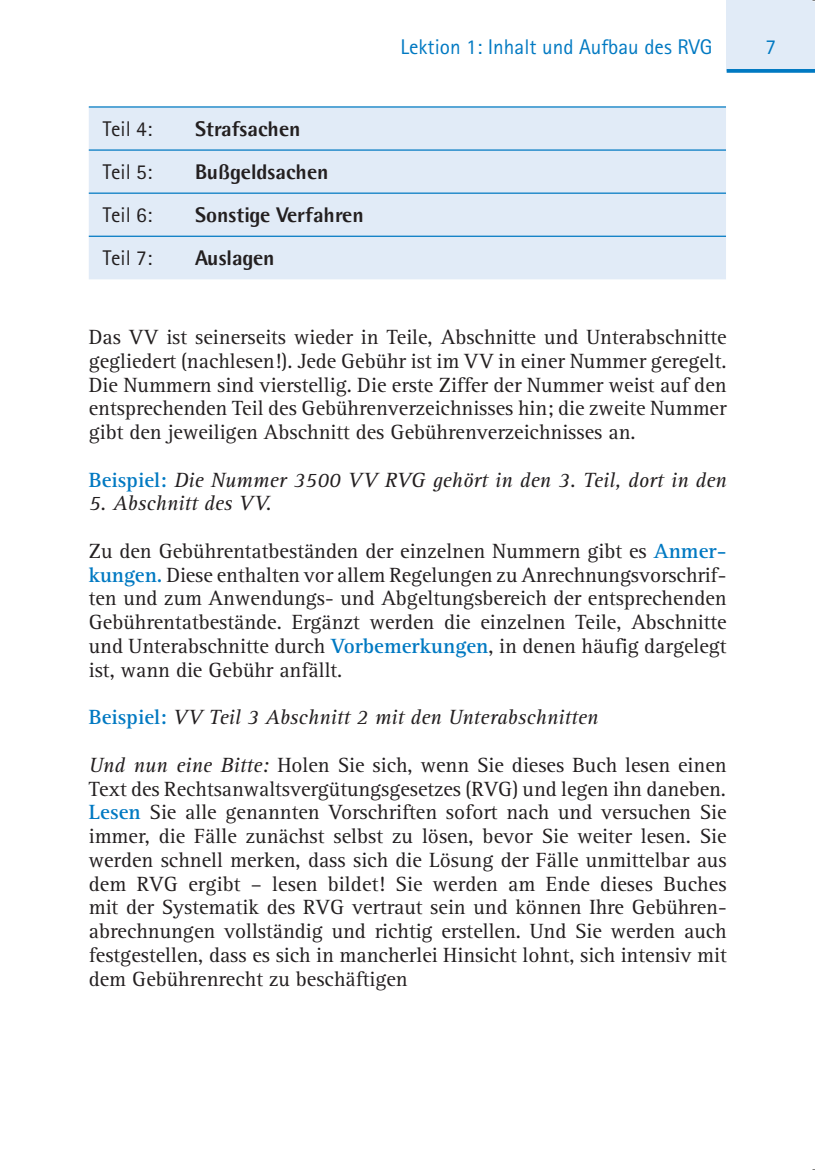
<style>
.page{position:relative;width:815px;height:1170px;background:#fff}
.page>*{position:absolute;margin:0;border:0;box-sizing:border-box;transform-origin:0 0}
.t1{font:21.25px/23.8px "Rotis Serif Pro";color:#231f20;text-align:justify}
.t2{font:italic 21.25px "Rotis Serif Pro";color:#231f20}
.t3{font:700 21.25px "Agfa Rotis Semisans Ex";color:#231f20}
.t4{font:21.25px "Rotis Sans Serif Pro";color:#0079c2}
.t5{font:21.25px "Rotis Sans Serif Pro";color:#231f20}
.s1{font-weight:700;font-style:normal;color:#0079c2}
.s2{font-weight:700;color:#0079c2}
.s3{font-style:italic}
</style>
<div class="page">
<div style="left:727px;top:0;width:88px;height:71px;background:#e1ebf7"></div>
<svg style="left:727px;top:69px;width:88px;height:4px"></svg>
<div style="left:89px;top:108px;width:637px;height:171px;background:#e1ebf7"></div>
<hr style="left:89px;top:106px;width:637px;height:2px;background:#0079c2">
<hr style="left:89px;top:149px;width:637px;height:2px;background:#0079c2">
<hr style="left:89px;top:192px;width:637px;height:2px;background:#0079c2">
<hr style="left:89px;top:236px;width:637px;height:1px;background:#0079c2">
<p class="t5" style="left:103px;top:116px;width:51px">Teil 4:</p>
<p class="t3" style="left:195px;top:116px;width:107px">Strafsachen</p>
<p class="t5" style="left:103px;top:159px;width:51px">Teil 5:</p>
<p class="t3" style="left:195px;top:159px;width:135px">Bußgeldsachen</p>
<p class="t5" style="left:103px;top:202px;width:51px">Teil 6:</p>
<p class="t3" style="left:195px;top:202px;width:170px">Sonstige Verfahren</p>
<p class="t5" style="left:103px;top:245px;width:51px">Teil 7:</p>
<p class="t3" style="left:195px;top:245px;width:81px">Auslagen</p>
<p class="t4" style="left:400px;top:34px;width:313px">Lektion 1: Inhalt und Aufbau des RVG</p>
<p class="t4" style="left:766px;top:34px;width:12px">7</p>
<p class="t1" style="left:89px;top:325px;width:639px">Das VV ist seinerseits wieder in Teile, Abschnitte und Unterabschnitte gegliedert (nachlesen!). Jede Gebühr ist im VV in einer Nummer geregelt.<br>Die Nummern sind vierstellig. Die erste Ziffer der Nummer weist auf den entsprechenden Teil des Gebührenverzeichnisses hin; die zweite Nummer gibt den jeweiligen Abschnitt des Gebührenverzeichnisses an.</p>
<p class="t2" style="left:89px;top:467px;width:639px"><span class="s1">Beispiel:</span> Die Nummer 3500 VV RVG gehört in den 3. Teil, dort in den</p>
<p class="t2" style="left:89px;top:491px;width:184px">5. Abschnitt des VV.</p>
<p class="t1" style="left:89px;top:539px;width:639px">Zu den Gebührentatbeständen der einzelnen Nummern gibt es <span class="s2">Anmer&shy;kungen.</span> Diese enthalten vor allem Regelungen zu Anrechnungsvorschrif&shy;ten und zum Anwendungs- und Abgeltungsbereich der entsprechenden Gebührentatbestände. Ergänzt werden die einzelnen Teile, Abschnitte und Unterabschnitte durch <span class="s2">Vorbemerkungen</span>, in denen häufig dargelegt ist, wann die Gebühr anfällt.</p>
<p class="t2" style="left:89px;top:704px;width:511px"><span class="s1">Beispiel:</span> VV Teil 3 Abschnitt 2 mit den Unterabschnitten</p>
<p class="t1" style="left:89px;top:752px;width:639px"><span class="s3">Und nun eine Bitte:</span> Holen Sie sich, wenn Sie dieses Buch lesen einen Text des Rechtsanwaltsvergütungsgesetzes (RVG) und legen ihn daneben.<br><span class="s2">Lesen</span> Sie alle genannten Vorschriften sofort nach und versuchen Sie immer, die Fälle zunächst selbst zu lösen, bevor Sie weiter lesen. Sie werden schnell merken, dass sich die Lösung der Fälle unmittelbar aus dem RVG ergibt – lesen bildet! Sie werden am Ende dieses Buches mit der Systematik des RVG vertraut sein und können Ihre Gebühren&shy;abrechnungen vollständig und richtig erstellen. Und Sie werden auch festgestellen, dass es sich in mancherlei Hinsicht lohnt, sich intensiv mit dem Gebührenrecht zu beschäftigen</p>
</div>
